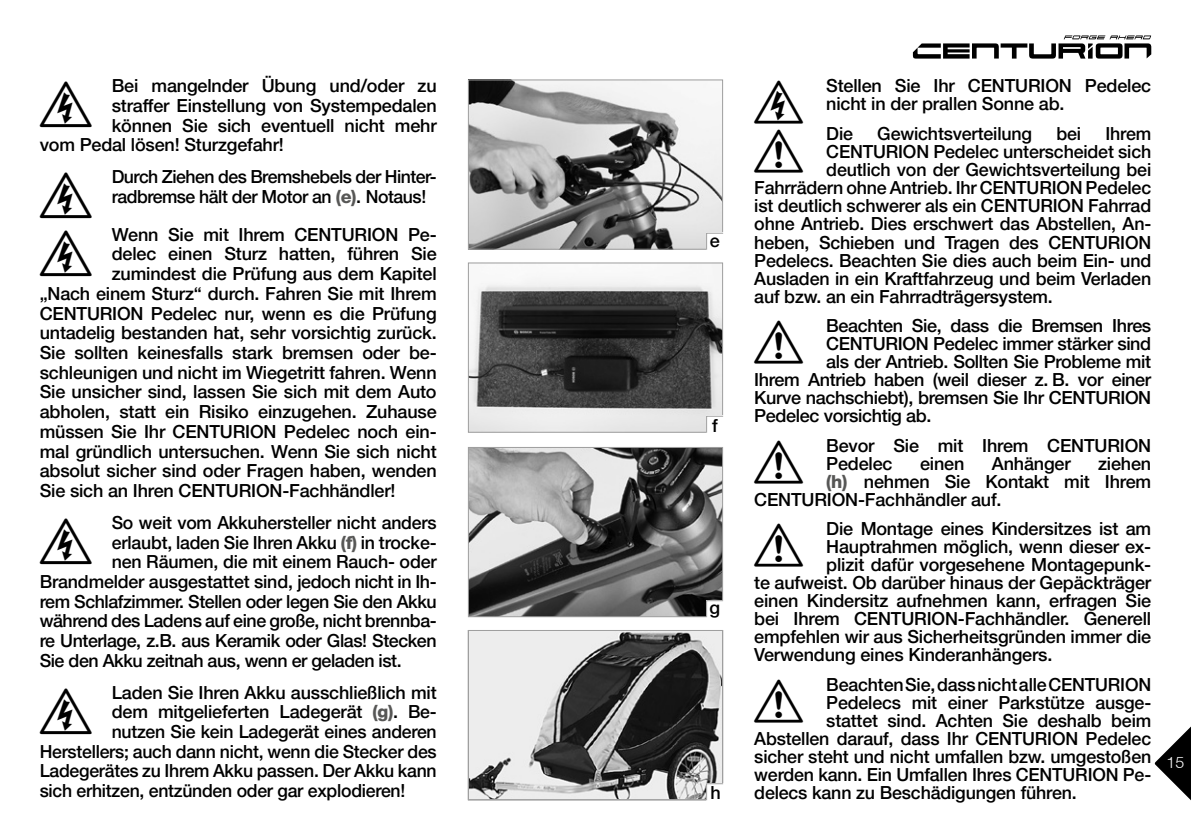
<style>
.page{position:relative;width:1191px;height:840px;background:#fff}
.page>*{position:absolute;margin:0;border:0;box-sizing:border-box;transform-origin:0 0}
.t1{font:45.4px "Picto";color:#000}
.t2{font:42.8px "Picto";color:#000}
.t3{font:500 18px/18px "Helvetica Neue LT";letter-spacing:-.01em;color:#000}
.t4{font:500 18px/19.8px "Helvetica Neue LT";letter-spacing:-.03em;color:#000}
.t5{font:300 16px "Helvetica Neue LT";color:#fff}
.s1{font-family:"Helvetica Neue LT Std";font-weight:800;color:#575756}
</style>
<div class="page">
<svg style="left:1154px;top:726px;width:37px;height:73px"></svg>
<svg style="left:913px;top:35px;width:238px;height:24px"></svg>
<img style="left:470px;top:631px;width:251px;height:166px">
<img style="left:470px;top:81px;width:251px;height:166px">
<div style="left:468px;top:79px;width:255px;height:170px;border:1px solid #9f9f9f"></div>
<img style="left:470px;top:448px;width:251px;height:167px">
<div style="left:468px;top:446px;width:255px;height:171px;border:1px solid #9f9f9f"></div>
<img style="left:470px;top:280px;width:251px;height:150px">
<div style="left:468px;top:262px;width:255px;height:170px;border:1px solid #9f9f9f"></div>
<div style="left:468px;top:629px;width:255px;height:170px;border:1px solid #9f9f9f"></div>
<svg style="left:705px;top:232px;width:18px;height:18px"></svg>
<svg style="left:705px;top:415px;width:18px;height:18px"></svg>
<svg style="left:705px;top:599px;width:19px;height:19px"></svg>
<svg style="left:705px;top:782px;width:19px;height:18px"></svg>
<h1 class="t1" style="left:40px;top:82px;width:39px">G</h1>
<p class="t3" style="left:112px;top:77px;width:326px">Bei mangelnder Übung und/oder zu</p>
<p class="t3" style="left:112px;top:96px;width:326px">straffer Einstellung von Systempedalen</p>
<p class="t3" style="left:112px;top:116px;width:326px">können Sie sich eventuell nicht mehr</p>
<p class="t3" style="left:40px;top:136px;width:246px">vom Pedal lösen! Sturzgefahr!</p>
<h1 class="t1" style="left:40px;top:173px;width:39px">G</h1>
<p class="t4" style="left:112px;top:167px;width:326px">Durch Ziehen des Bremshebels der Hinter&shy;radbremse hält der Motor an <span class="s1">(e)</span>. Notaus!</p>
<h1 class="t1" style="left:40px;top:230px;width:39px">G</h1>
<p class="t3" style="left:112px;top:225px;width:326px">Wenn Sie mit Ihrem CENTURION Pe-</p>
<p class="t3" style="left:112px;top:245px;width:326px">delec einen Sturz hatten, führen Sie</p>
<p class="t3" style="left:112px;top:264px;width:326px">zumindest die Prüfung aus dem Kapitel</p>
<p class="t3" style="left:40px;top:284px;width:398px">„Nach einem Sturz“ durch. Fahren Sie mit Ihrem</p>
<p class="t3" style="left:40px;top:304px;width:398px">CENTURION Pedelec nur, wenn es die Prüfung</p>
<p class="t3" style="left:40px;top:323px;width:398px">untadelig bestanden hat, sehr vorsichtig zurück.</p>
<p class="t3" style="left:40px;top:343px;width:398px">Sie sollten keinesfalls stark bremsen oder be-</p>
<p class="t3" style="left:40px;top:363px;width:398px">schleunigen und nicht im Wiegetritt fahren. Wenn</p>
<p class="t3" style="left:40px;top:382px;width:398px">Sie unsicher sind, lassen Sie sich mit dem Auto</p>
<p class="t3" style="left:40px;top:402px;width:398px">abholen, statt ein Risiko einzugehen. Zuhause</p>
<p class="t3" style="left:40px;top:422px;width:398px">müssen Sie Ihr CENTURION Pedelec noch ein-</p>
<p class="t3" style="left:40px;top:441px;width:398px">mal gründlich untersuchen. Wenn Sie sich nicht</p>
<p class="t3" style="left:40px;top:461px;width:398px">absolut sicher sind oder Fragen haben, wenden</p>
<p class="t3" style="left:40px;top:481px;width:357px">Sie sich an Ihren CENTURION-Fachhändler!</p>
<h1 class="t1" style="left:40px;top:518px;width:39px">G</h1>
<p class="t3" style="left:112px;top:513px;width:326px">So weit vom Akkuhersteller nicht anders</p>
<p class="t3" style="left:112px;top:532px;width:326px">erlaubt, laden Sie Ihren Akku <span class="s1">(f)</span> in trocke-</p>
<p class="t3" style="left:112px;top:552px;width:326px">nen Räumen, die mit einem Rauch- oder</p>
<p class="t3" style="left:40px;top:572px;width:398px">Brandmelder ausgestattet sind, jedoch nicht in Ih-</p>
<p class="t3" style="left:40px;top:591px;width:398px">rem Schlafzimmer. Stellen oder legen Sie den Akku</p>
<p class="t3" style="left:40px;top:611px;width:398px">während des Ladens auf eine große, nicht brennba-</p>
<p class="t3" style="left:40px;top:631px;width:398px">re Unterlage, z.B. aus Keramik oder Glas! Stecken</p>
<p class="t3" style="left:40px;top:651px;width:363px">Sie den Akku zeitnah aus, wenn er geladen ist.</p>
<h1 class="t1" style="left:40px;top:687px;width:39px">G</h1>
<p class="t3" style="left:112px;top:682px;width:326px">Laden Sie Ihren Akku ausschließlich mit</p>
<p class="t3" style="left:112px;top:702px;width:326px">dem mitgelieferten Ladegerät <span class="s1">(g)</span>. Be-</p>
<p class="t3" style="left:112px;top:722px;width:326px">nutzen Sie kein Ladegerät eines anderen</p>
<p class="t3" style="left:40px;top:741px;width:398px">Herstellers; auch dann nicht, wenn die Stecker des</p>
<p class="t3" style="left:40px;top:761px;width:398px">Ladegerätes zu Ihrem Akku passen. Der Akku kann</p>
<p class="t3" style="left:40px;top:781px;width:367px">sich erhitzen, entzünden oder gar explodieren!</p>
<p class="t3" style="left:709px;top:231px;width:12px">e</p>
<p class="t3" style="left:712px;top:416px;width:7px">f</p>
<p class="t3" style="left:709px;top:597px;width:12px">g</p>
<p class="t3" style="left:710px;top:783px;width:12px">h</p>
<h2 class="t2" style="left:754px;top:81px;width:37px">G</h2>
<p class="t3" style="left:826px;top:77px;width:326px">Stellen Sie Ihr CENTURION Pedelec nicht in der prallen Sonne ab.</p>
<h2 class="t2" style="left:754px;top:129px;width:37px">A</h2>
<p class="t3" style="left:826px;top:125px;width:28px">Die</p>
<p class="t3" style="left:877px;top:125px;width:156px">Gewichtsverteilung</p>
<p class="t3" style="left:1056px;top:125px;width:26px">bei</p>
<p class="t3" style="left:1105px;top:125px;width:47px">Ihrem</p>
<p class="t3" style="left:826px;top:143px;width:326px">CENTURION Pedelec unterscheidet sich</p>
<p class="t3" style="left:826px;top:161px;width:326px">deutlich von der Gewichtsverteilung bei</p>
<p class="t3" style="left:754px;top:179px;width:398px">Fahrrädern ohne Antrieb. Ihr CENTURION Pedelec</p>
<p class="t3" style="left:754px;top:197px;width:398px">ist deutlich schwerer als ein CENTURION Fahrrad</p>
<p class="t3" style="left:754px;top:215px;width:398px">ohne Antrieb. Dies erschwert das Abstellen, An-</p>
<p class="t3" style="left:754px;top:233px;width:398px">heben, Schieben und Tragen des CENTURION</p>
<p class="t3" style="left:754px;top:251px;width:398px">Pedelecs. Beachten Sie dies auch beim Ein- und</p>
<p class="t3" style="left:754px;top:269px;width:398px">Ausladen in ein Kraftfahrzeug und beim Verladen</p>
<p class="t3" style="left:754px;top:287px;width:300px">auf bzw. an ein Fahrradträgersystem.</p>
<h2 class="t2" style="left:754px;top:320px;width:37px">A</h2>
<p class="t3" style="left:826px;top:316px;width:326px">Beachten Sie, dass die Bremsen Ihres</p>
<p class="t3" style="left:826px;top:334px;width:326px">CENTURION Pedelec immer stärker sind</p>
<p class="t3" style="left:826px;top:352px;width:326px">als der Antrieb. Sollten Sie Probleme mit</p>
<p class="t3" style="left:754px;top:370px;width:398px">Ihrem Antrieb haben (weil dieser z. B. vor einer</p>
<p class="t3" style="left:754px;top:388px;width:398px">Kurve nachschiebt), bremsen Sie Ihr CENTURION</p>
<p class="t3" style="left:754px;top:406px;width:179px">Pedelec vorsichtig ab.</p>
<h2 class="t2" style="left:754px;top:440px;width:37px">A</h2>
<p class="t3" style="left:826px;top:436px;width:326px">Bevor Sie mit Ihrem CENTURION<br>Pedelec</p>
<p class="t3" style="left:920px;top:454px;width:46px">einen</p>
<p class="t3" style="left:992px;top:454px;width:80px">Anhänger</p>
<p class="t3" style="left:1098px;top:454px;width:55px">ziehen</p>
<p class="t3" style="left:826px;top:472px;width:326px"><span class="s1">(h)</span> nehmen Sie Kontakt mit Ihrem</p>
<p class="t3" style="left:754px;top:490px;width:249px">CENTURION-Fachhändler auf.</p>
<h2 class="t2" style="left:754px;top:523px;width:37px">A</h2>
<p class="t3" style="left:826px;top:519px;width:326px">Die Montage eines Kindersitzes ist am</p>
<p class="t3" style="left:826px;top:537px;width:326px">Hauptrahmen möglich, wenn dieser ex-</p>
<p class="t3" style="left:826px;top:555px;width:326px">plizit dafür vorgesehene Montagepunk-</p>
<p class="t3" style="left:754px;top:573px;width:398px">te aufweist. Ob darüber hinaus der Gepäckträger</p>
<p class="t3" style="left:754px;top:591px;width:398px">einen Kindersitz aufnehmen kann, erfragen Sie</p>
<p class="t3" style="left:754px;top:609px;width:398px">bei Ihrem CENTURION-Fachhändler. Generell</p>
<p class="t3" style="left:754px;top:627px;width:398px">empfehlen wir aus Sicherheitsgründen immer die</p>
<p class="t3" style="left:754px;top:645px;width:300px">Verwendung eines Kinderanhängers.</p>
<h2 class="t2" style="left:754px;top:679px;width:37px">A</h2>
<p class="t3" style="left:826px;top:675px;width:326px">Beachten Sie, dass nicht alle CENTURION</p>
<p class="t3" style="left:826px;top:693px;width:326px">Pedelecs mit einer Parkstütze ausge-</p>
<p class="t3" style="left:826px;top:711px;width:326px">stattet sind. Achten Sie deshalb beim</p>
<p class="t3" style="left:754px;top:729px;width:398px">Abstellen darauf, dass Ihr CENTURION Pedelec</p>
<p class="t3" style="left:754px;top:747px;width:398px">sicher steht und nicht umfallen bzw. umgestoßen</p>
<p class="t3" style="left:754px;top:765px;width:398px">werden kann. Ein Umfallen Ihres CENTURION Pe-</p>
<p class="t3" style="left:754px;top:783px;width:324px">delecs kann zu Beschädigungen führen.</p>
<p class="t5" style="left:1166px;top:752px;width:19px">15</p>
</div>
